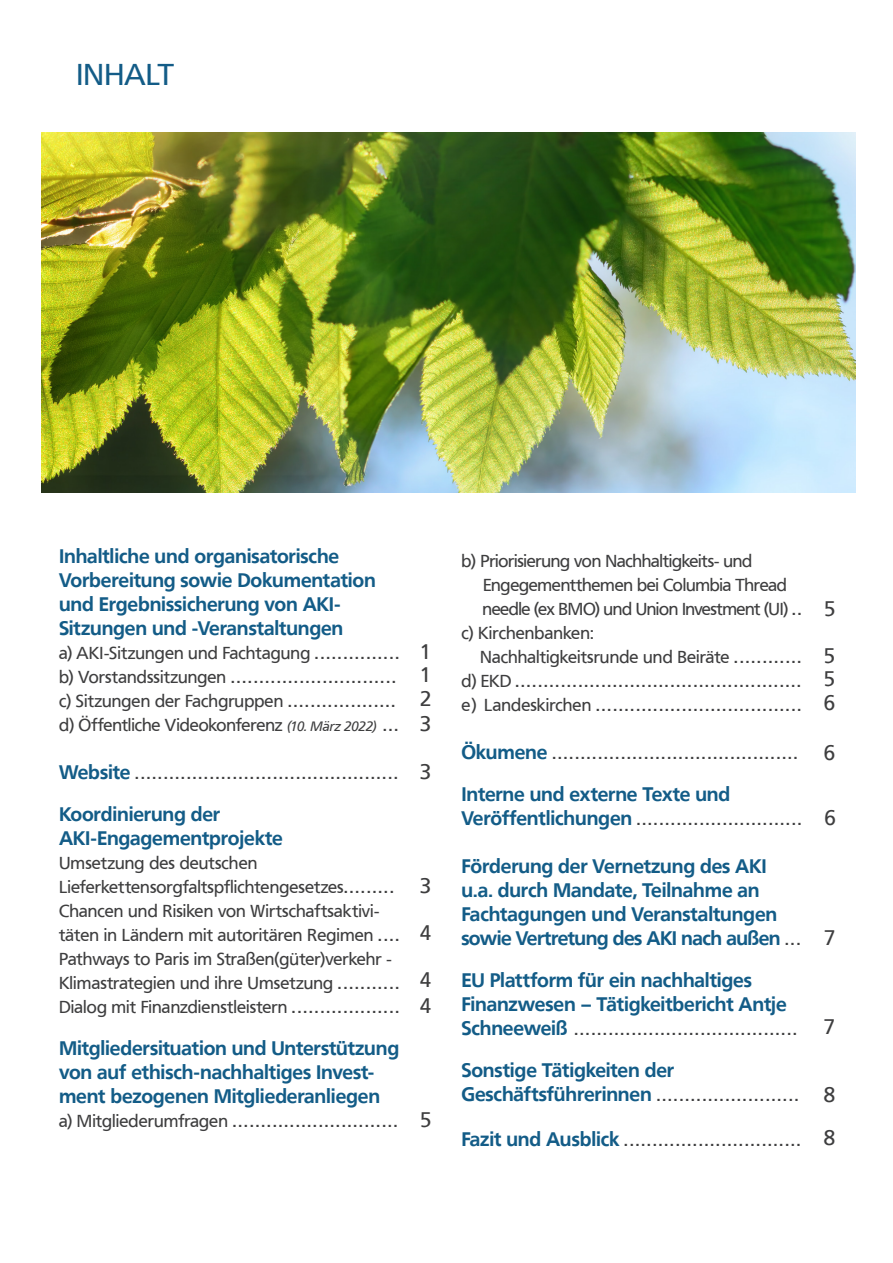
<style>
.page{position:relative;width:893px;height:1263px;background:#fff}
.page>*{position:absolute;margin:0;border:0;box-sizing:border-box;transform-origin:0 0}
.Seiteninfo{font:30px "Frutiger VR";color:#135c87}
.t1{font:21px "Frutiger VR";color:#3e3e3f}
.Inhalt-Head_2_grau{font:700 19.5px/24px "Frutiger VR";letter-spacing:-.01em;color:#135c87}
.Inhalt-Head_2_grau-2{font:19.5px "Frutiger VR";color:#3e3e3f}
.Inhalt-Head_2_grau-3{font:17.25px/24px "Frutiger VR";color:#3e3e3f}
.Inhalt-Head_2_grau-4{font:17.25px/24px "Frutiger VR";letter-spacing:-.02em;color:#3e3e3f}
.s1{font-size:19.5px}
.s2{font-size:17.25px}
.s3{font-style:italic;font-size:13.5px}
.s4{font-weight:700;color:#135c87}
.s5{font-weight:400;color:#3e3e3f}
</style>
<div class="page">
<img style="left:42px;top:132px;width:813px;height:360px">
<p class="Seiteninfo" style="left:77px;top:57px;width:99px">INHALT</p>
<p class="Inhalt-Head_2_grau" style="left:59px;top:544px;width:282px">Inhaltliche und organisatorische</p>
<p class="Inhalt-Head_2_grau" style="left:59px;top:568px;width:318px">Vorbereitung sowie Dokumentation und Ergebnissicherung von AKI-</p>
<p class="Inhalt-Head_2_grau" style="left:59px;top:616px;width:286px">Sitzungen und -Veranstaltungen</p>
<p class="Inhalt-Head_2_grau-3" style="left:59px;top:641px;width:342px">a) AKI-Sitzungen und Fachtagung <span class="s1">...............</span></p>
<p class="Inhalt-Head_2_grau-2" style="left:59px;top:664px;width:338px"><span class="s2">b) Vorstandssitzungen</span> .............................</p>
<p class="Inhalt-Head_2_grau-3" style="left:59px;top:689px;width:338px">c) Sitzungen der Fachgruppen <span class="s1">...................</span></p>
<p class="Inhalt-Head_2_grau-3" style="left:59px;top:713px;width:341px">d) Öffentliche Videokonferenz <span class="s3">(10. März 2022)</span> <span class="s1">...</span></p>
<p class="Inhalt-Head_2_grau-2" style="left:59px;top:760px;width:340px"><span class="s4">Website</span> ..............................................</p>
<p class="Inhalt-Head_2_grau" style="left:59px;top:802px;width:163px">Koordinierung der</p>
<p class="Inhalt-Head_2_grau" style="left:59px;top:826px;width:225px">AKI-Engagementprojekte</p>
<p class="Inhalt-Head_2_grau-3" style="left:59px;top:851px;width:200px">Umsetzung des deutschen</p>
<p class="Inhalt-Head_2_grau-3" style="left:59px;top:875px;width:336px">Lieferkettensorgfaltspflichtengesetzes<span class="s1">.........</span></p>
<p class="Inhalt-Head_2_grau-3" style="left:59px;top:899px;width:342px">Chancen und Risiken von Wirtschaftsaktivi&shy;täten in Ländern mit autoritären Regimen <span class="s1">....</span></p>
<p class="Inhalt-Head_2_grau-3" style="left:59px;top:947px;width:342px">Pathways to Paris im Straßen(güter)verkehr -<br>Klimastrategien und ihre Umsetzung <span class="s1">...........</span></p>
<p class="Inhalt-Head_2_grau-3" style="left:59px;top:995px;width:342px">Dialog mit Finanzdienstleistern <span class="s1">...................</span></p>
<p class="Inhalt-Head_2_grau" style="left:59px;top:1036px;width:342px">Mitgliedersituation und Unterstützung von auf ethisch-nachhaltiges Invest&shy;ment bezogenen Mitgliederanliegen</p>
<p class="Inhalt-Head_2_grau-2" style="left:59px;top:1108px;width:340px"><span class="s2">a) Mitgliederumfragen</span> .............................</p>
<p class="t1" style="left:420px;top:639px;width:13px">1</p>
<p class="t1" style="left:420px;top:663px;width:13px">1</p>
<p class="t1" style="left:420px;top:686px;width:13px">2</p>
<p class="t1" style="left:420px;top:711px;width:13px">3</p>
<p class="t1" style="left:420px;top:759px;width:13px">3</p>
<p class="t1" style="left:420px;top:873px;width:13px">3</p>
<p class="t1" style="left:420px;top:920px;width:13px">4</p>
<p class="t1" style="left:420px;top:967px;width:13px">4</p>
<p class="t1" style="left:420px;top:993px;width:13px">4</p>
<p class="t1" style="left:420px;top:1107px;width:13px">5</p>
<p class="Inhalt-Head_2_grau-4" style="left:461px;top:549px;width:292px">b) Priorisierung von Nachhaltigkeits- und</p>
<p class="Inhalt-Head_2_grau-4" style="left:482px;top:573px;width:321px">Engegementthemen bei Columbia Thread needle (ex BMO) und Union Investment (UI) <span class="s1">..</span></p>
<p class="Inhalt-Head_2_grau-3" style="left:461px;top:621px;width:133px">c) Kirchenbanken:</p>
<p class="Inhalt-Head_2_grau-3" style="left:480px;top:645px;width:323px">Nachhaltigkeitsrunde und Beiräte <span class="s1">............</span></p>
<p class="Inhalt-Head_2_grau-2" style="left:461px;top:669px;width:341px"><span class="s2">d) EKD</span> ..................................................</p>
<p class="Inhalt-Head_2_grau-2" style="left:461px;top:693px;width:341px"><span class="s2">e) Landeskirchen</span> ....................................</p>
<p class="Inhalt-Head_2_grau-2" style="left:461px;top:741px;width:338px"><span class="s4">Ökumene</span> ...........................................</p>
<p class="Inhalt-Head_2_grau" style="left:461px;top:782px;width:270px">Interne und externe Texte und</p>
<p class="Inhalt-Head_2_grau-2" style="left:461px;top:807px;width:342px"><span class="s4">Veröffentlichungen</span> .............................</p>
<p class="Inhalt-Head_2_grau" style="left:461px;top:854px;width:340px">Förderung der Vernetzung des AKI u.a. durch Mandate, Teilnahme an Fachtagungen und Veranstaltungen sowie Vertretung des AKI nach außen <span class="s5">...</span></p>
<p class="Inhalt-Head_2_grau" style="left:461px;top:968px;width:292px">EU Plattform für ein nachhaltiges</p>
<p class="Inhalt-Head_2_grau" style="left:461px;top:992px;width:337px">Finanzwesen – Tätigkeitbericht Antje<br>Schneeweiß <span class="s5">.......................................</span></p>
<p class="Inhalt-Head_2_grau" style="left:461px;top:1058px;width:214px">Sonstige Tätigkeiten der</p>
<p class="Inhalt-Head_2_grau-2" style="left:461px;top:1083px;width:339px"><span class="s4">Geschäftsführerinnen</span> .........................</p>
<p class="Inhalt-Head_2_grau-2" style="left:461px;top:1128px;width:341px"><span class="s4">Fazit und Ausblick</span> ...............................</p>
<p class="t1" style="left:824px;top:596px;width:13px">5</p>
<p class="t1" style="left:824px;top:643px;width:13px">5</p>
<p class="t1" style="left:824px;top:666px;width:13px">5</p>
<p class="t1" style="left:824px;top:690px;width:13px">6</p>
<p class="t1" style="left:824px;top:740px;width:13px">6</p>
<p class="t1" style="left:824px;top:805px;width:13px">6</p>
<p class="t1" style="left:824px;top:925px;width:13px">7</p>
<p class="t1" style="left:824px;top:1015px;width:13px">7</p>
<p class="t1" style="left:824px;top:1082px;width:13px">8</p>
<p class="t1" style="left:824px;top:1125px;width:13px">8</p>
</div>
